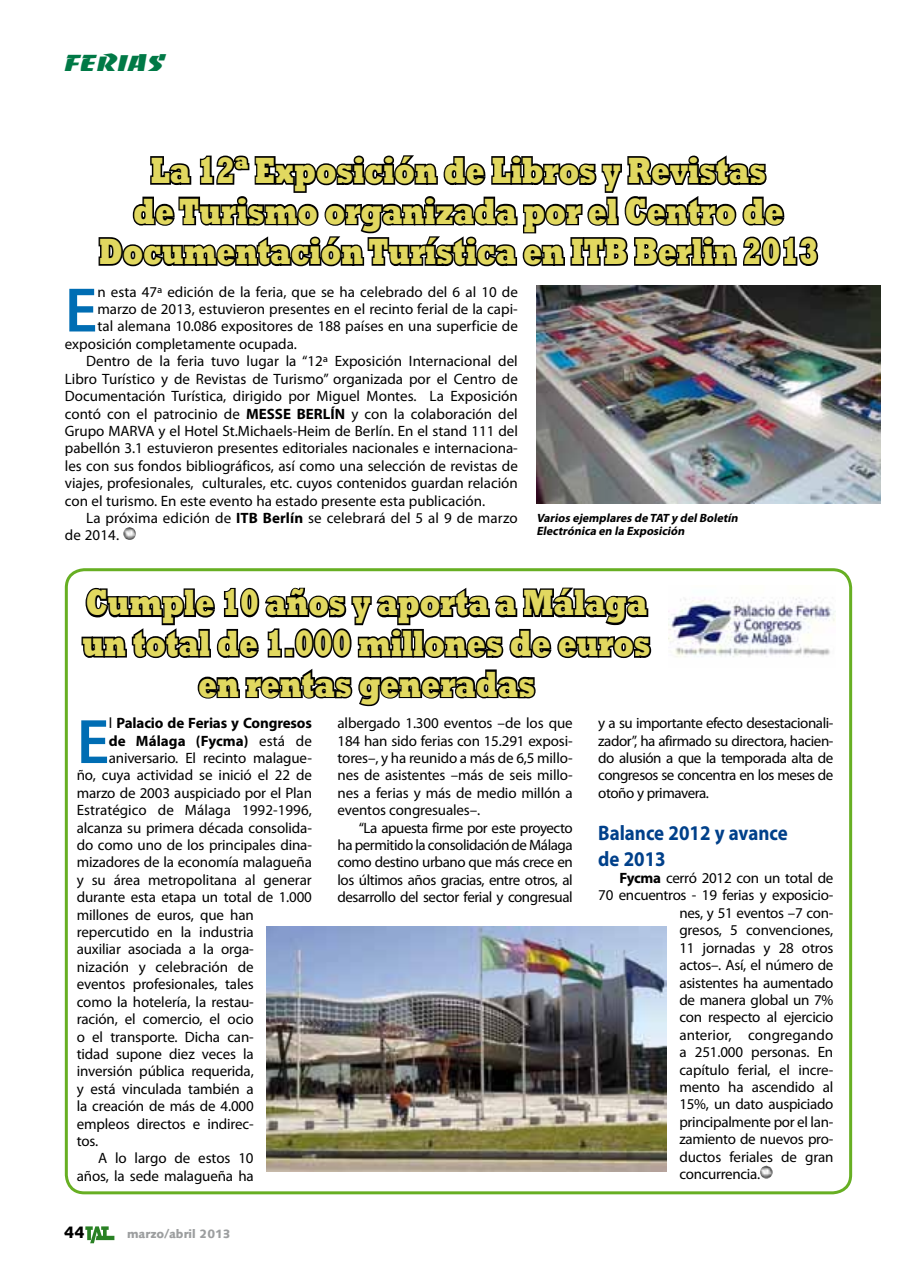
<style>
.page{position:relative;width:915px;height:1276px;background:#fff}
.page>*{position:absolute;margin:0;border:0;box-sizing:border-box;transform-origin:0 0}
.t1{font:600 63.3px "Myriad Pro";color:#006db3}
.t2{font:800 37.5px/40.5px "Rockwell";color:#e1d860;text-align:center;scale:.73 1}
.t3{font:22.5px "Baccarat Wide";letter-spacing:-.02em;color:#007946}
.t4{font:700 21px/25.2px "Myriad Pro";color:#00408a;scale:.9 1}
.t5{font:900 16.5px "Syntax";color:#000}
.t6{font:15px/17.4px "Myriad Pro";letter-spacing:-.01em;color:#000;text-align:justify}
.t7{font:15px "Myriad Pro";letter-spacing:.01em;color:#000}
.t8{font:700 15px "Myriad Pro";letter-spacing:-.01em;color:#000}
.t9{font:italic 700 12px/13.5px "Myriad Pro";color:#000}
.t10{font:900 12px "Syntax";color:#9c9e9f}
.s1{font-weight:700}
.s2{font-weight:400}
</style>
<div class="page">
<svg style="left:85px;top:1226px;width:29px;height:17px"></svg>
<svg style="left:98px;top:155px;width:721px;height:112px"></svg>
<div style="left:65px;top:568px;width:786px;height:626px;border:3px solid #67af23;border-radius:18px"></div>
<svg style="left:123px;top:527px;width:13px;height:13px"></svg>
<svg style="left:81px;top:587px;width:571px;height:120px"></svg>
<img style="left:668px;top:597px;width:167px;height:60px">
<img style="left:760px;top:1165px;width:12px;height:14px">
<img style="left:266px;top:926px;width:400px;height:246px">
<img style="left:536px;top:285px;width:344px;height:219px">
<h3 class="t3" style="left:64px;top:50px;width:102px">FERIAS</h3>
<h2 class="t2" style="left:99px;top:151px;width:986px">La 12ª Exposición de Libros y Revistas<br>de Turismo organizada por el Centro de<br>Documentación Turística en ITB Berlin 2013</h2>
<h1 class="t1" style="left:65px;top:270px;width:34px">E</h1>
<p class="t6" style="left:97px;top:283px;width:422px">n esta 47ª edición de la feria, que se ha celebrado del 6 al 10 de</p>
<p class="t6" style="left:97px;top:300px;width:422px">marzo de 2013, estuvieron presentes en el recinto ferial de la capi-</p>
<p class="t6" style="left:97px;top:317px;width:422px">tal alemana 10.086 expositores de 188 países en una superficie de</p>
<p class="t6" style="left:65px;top:335px;width:234px">exposición completamente ocupada.</p>
<p class="t6" style="left:86px;top:352px;width:433px">Dentro de la feria tuvo lugar la “12ª Exposición Internacional del</p>
<p class="t6" style="left:65px;top:370px;width:454px">Libro Turístico y de Revistas de Turismo” organizada por el Centro de</p>
<p class="t6" style="left:65px;top:387px;width:454px">Documentación Turística, dirigido por Miguel Montes. La Exposición</p>
<p class="t6" style="left:65px;top:404px;width:454px">contó con el patrocinio de <span class="s1">MESSE BERLÍN</span> y con la colaboración del</p>
<p class="t6" style="left:65px;top:422px;width:454px">Grupo MARVA y el Hotel St.Michaels-Heim de Berlín. En el stand 111 del</p>
<p class="t6" style="left:65px;top:439px;width:454px">pabellón 3.1 estuvieron presentes editoriales nacionales e internaciona-</p>
<p class="t6" style="left:65px;top:457px;width:454px">les con sus fondos bibliográficos, así como una selección de revistas de</p>
<p class="t6" style="left:65px;top:474px;width:454px">viajes, profesionales, culturales, etc. cuyos contenidos guardan relación</p>
<p class="t6" style="left:65px;top:491px;width:422px">con el turismo. En este evento ha estado presente esta publicación.</p>
<p class="t7" style="left:86px;top:509px;width:433px">La próxima edición de <span class="s1">ITB Berlín</span> se celebrará del 5 al 9 de marzo</p>
<p class="t6" style="left:65px;top:526px;width:56px">de 2014.</p>
<p class="t9" style="left:536px;top:511px;width:205px">Varios ejemplares de TAT y delBoletín<br>Electrónica en la Exposición</p>
<h2 class="t2" style="left:82px;top:583px;width:779px">Cumple 10 años y aporta a Málaga un total de 1.000 millones de euros en rentas generadas</h2>
<p class="t6" style="left:86px;top:717px;width:5px">.</p>
<p class="t6" style="left:598px;top:714px;width:237px">y a su importante efecto desestacionali&shy;zador”, ha afirmado su directora, hacien&shy;do alusión a que la temporada alta de congresos se concentra en los meses de otoño y primavera.</p>
<h3 class="t4" style="left:598px;top:820px;width:212px">Balance 2012 y avance de 2013</h3>
<p class="t6" style="left:619px;top:869px;width:215px"><span class="s1">Fycma</span> cerró 2012 con un total de</p>
<p class="t6" style="left:598px;top:886px;width:236px">70 encuentros - 19 ferias y exposicio-</p>
<p class="t6" style="left:679px;top:904px;width:155px">nes, y 51 eventos –7 con-</p>
<p class="t6" style="left:679px;top:921px;width:155px">gresos, 5 convenciones,</p>
<p class="t6" style="left:679px;top:938px;width:155px">11 jornadas y 28 otros</p>
<p class="t6" style="left:679px;top:956px;width:155px">actos–. Así, el número de</p>
<p class="t6" style="left:679px;top:973px;width:155px">asistentes ha aumentado</p>
<p class="t6" style="left:679px;top:991px;width:155px">de manera global un 7%</p>
<p class="t6" style="left:679px;top:1008px;width:155px">con respecto al ejercicio</p>
<p class="t6" style="left:679px;top:1025px;width:155px">anterior, congregando</p>
<p class="t6" style="left:679px;top:1043px;width:155px">a 251.000 personas. En</p>
<p class="t6" style="left:679px;top:1060px;width:155px">capítulo ferial, el incre-</p>
<p class="t6" style="left:679px;top:1078px;width:155px">mento ha ascendido al</p>
<p class="t6" style="left:679px;top:1095px;width:155px">15%, un dato auspiciado</p>
<p class="t6" style="left:679px;top:1112px;width:155px">principalmente por el lan-</p>
<p class="t6" style="left:679px;top:1130px;width:155px">zamiento de nuevos pro-</p>
<p class="t6" style="left:679px;top:1147px;width:156px">ductos feriales de gran</p>
<p class="t6" style="left:679px;top:1165px;width:82px">concurrencia.</p>
<p class="t6" style="left:337px;top:714px;width:237px">albergado 1.300 eventos –de los que 184 han sido ferias con 15.291 exposi&shy;tores–, y ha reunido a más de 6,5 millo&shy;nes de asistentes –más de seis millo&shy;nes a ferias y más de medio millón a eventos congresuales–.</p>
<p class="t6" style="left:337px;top:818px;width:237px;text-indent:21px">“La apuesta firme por este proyecto ha permitido la consolidación de Málaga como destino urbano que más crece en los últimos años gracias, entre otros, al desarrollo del sector ferial y congresual</p>
<h1 class="t1" style="left:77px;top:701px;width:34px">E</h1>
<p class="t8" style="left:109px;top:713px;width:205px"><span class="s2">l</span> Palacio de Ferias y Congresos</p>
<p class="t8" style="left:109px;top:731px;width:205px">de Málaga (Fycma) <span class="s2">está de</span></p>
<p class="t6" style="left:109px;top:749px;width:205px">aniversario. El recinto malague-</p>
<p class="t6" style="left:77px;top:766px;width:237px">ño, cuya actividad se inició el 22 de</p>
<p class="t6" style="left:77px;top:784px;width:237px">marzo de 2003 auspiciado por el Plan</p>
<p class="t6" style="left:77px;top:801px;width:236px">Estratégico de Málaga 1992-1996,</p>
<p class="t6" style="left:77px;top:818px;width:236px">alcanza su primera década consolida-</p>
<p class="t6" style="left:77px;top:836px;width:237px">do como uno de los principales dina-</p>
<p class="t6" style="left:77px;top:853px;width:236px">mizadores de la economía malagueña</p>
<p class="t6" style="left:77px;top:871px;width:236px">y su área metropolitana al generar</p>
<p class="t6" style="left:77px;top:888px;width:236px">durante esta etapa un total de 1.000</p>
<p class="t6" style="left:77px;top:905px;width:178px">millones de euros, que han</p>
<p class="t6" style="left:77px;top:923px;width:178px">repercutido en la industria</p>
<p class="t6" style="left:77px;top:940px;width:178px">auxiliar asociada a la orga-</p>
<p class="t6" style="left:77px;top:958px;width:178px">nización y celebración de</p>
<p class="t6" style="left:77px;top:975px;width:178px">eventos profesionales, tales</p>
<p class="t6" style="left:77px;top:992px;width:178px">como la hotelería, la restau-</p>
<p class="t6" style="left:77px;top:1010px;width:178px">ración, el comercio, el ocio</p>
<p class="t6" style="left:77px;top:1027px;width:178px">o el transporte. Dicha can-</p>
<p class="t6" style="left:77px;top:1045px;width:178px">tidad supone diez veces la</p>
<p class="t6" style="left:77px;top:1062px;width:178px">inversión pública requerida,</p>
<p class="t6" style="left:77px;top:1079px;width:178px">y está vinculada también a</p>
<p class="t6" style="left:77px;top:1097px;width:178px">la creación de más de 4.000</p>
<p class="t6" style="left:77px;top:1114px;width:178px">empleos directos e indirec-</p>
<p class="t6" style="left:77px;top:1132px;width:23px">tos.</p>
<p class="t6" style="left:98px;top:1149px;width:157px">A lo largo de estos 10</p>
<p class="t6" style="left:77px;top:1166px;width:178px">años, la sede malagueña ha</p>
<p class="t5" style="left:64px;top:1222px;width:22px">44</p>
<p class="t10" style="left:127px;top:1227px;width:105px">marzo/abril 2013</p>
</div>
